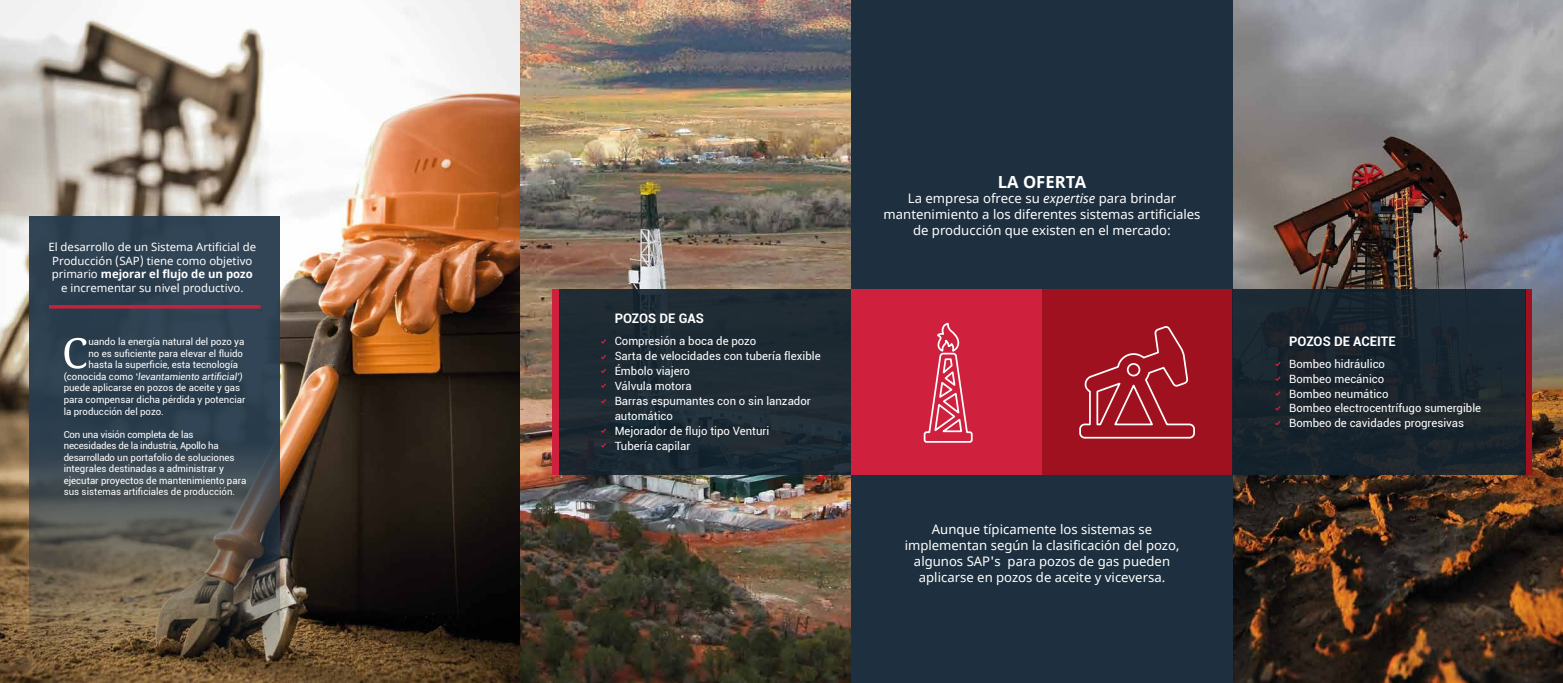
<style>
.page{position:relative;width:1563px;height:683px;background:#fff}
.page>*{position:absolute;margin:0;border:0;box-sizing:border-box;transform-origin:0 0}
.t1{font:700 16.62px "Noto Sans";color:#fff}
.t2{font:13.12px/15.8px "Noto Sans";color:#fff;text-align:center}
.t3{font:700 13.12px "Roboto";color:#fff}
.t4{font:11.38px/14.9px "Roboto";color:#fff}
.t5{font:11.38px/13.7px "Noto Sans";color:#fff;text-align:center}
.t6{font:9.62px/11.5px "Roboto";color:#fff}
.t7{font:italic 9.62px "Roboto";color:#fff}
.s1{font-weight:700}
.s2{font-style:normal}
.s3{font-style:italic}
</style>
<div class="page">
<img style="left:0;top:0;width:1563px;height:682px">
<div style="left:851px;top:0;width:381px;height:682px;background:#1e303f"></div>
<div style="left:1042px;top:289px;width:190px;height:185px;background:#9f111e"></div>
<div style="left:558px;top:289px;width:293px;height:185px;background:#1e2b33"></div>
<div style="left:552px;top:289px;width:6px;height:185px;background:#cf203d"></div>
<div style="left:1525px;top:289px;width:7px;height:185px;background:#9f111e"></div>
<div style="left:1232px;top:289px;width:293px;height:185px;background:#1b252d"></div>
<svg style="left:1079px;top:326px;width:116px;height:113px"></svg>
<div style="left:851px;top:289px;width:191px;height:185px;background:#cf203d"></div>
<svg style="left:923px;top:322px;width:50px;height:121px"></svg>
<svg style="left:601px;top:339px;width:5px;height:4px"></svg>
<svg style="left:601px;top:355px;width:5px;height:4px"></svg>
<svg style="left:601px;top:368px;width:5px;height:5px"></svg>
<svg style="left:601px;top:383px;width:5px;height:4px"></svg>
<svg style="left:601px;top:399px;width:5px;height:4px"></svg>
<svg style="left:601px;top:428px;width:5px;height:4px"></svg>
<svg style="left:601px;top:443px;width:5px;height:4px"></svg>
<svg style="left:1275px;top:362px;width:5px;height:4px"></svg>
<svg style="left:1275px;top:376px;width:5px;height:4px"></svg>
<svg style="left:1275px;top:391px;width:5px;height:4px"></svg>
<svg style="left:1275px;top:406px;width:5px;height:4px"></svg>
<svg style="left:1275px;top:421px;width:5px;height:4px"></svg>
<svg style="left:30px;top:216px;width:250px;height:466px;background:#464c4d"></svg>
<hr style="left:49px;top:305px;width:212px;height:3px;background:#cf203d">
<svg style="left:64px;top:337px;width:22px;height:31px"></svg>
<p class="t5" style="left:48px;top:240px;width:209px">El desarrollo de un Sistema Artificial de Producción (SAP) tiene como objetivo primario <span class="s1">mejorar el flujo de un pozo </span>e incrementar su nivel productivo.</p>
<p class="t6" style="left:88px;top:335px;width:157px">uando la energía natural del pozo ya</p>
<p class="t6" style="left:88px;top:347px;width:156px">no es suficiente para elevar el fluido</p>
<p class="t6" style="left:88px;top:358px;width:151px">hasta la superficie, esta tecnología</p>
<p class="t7" style="left:64px;top:369px;width:181px"><span class="s2">(conocida como ‘</span>levantamiento artificial’)</p>
<p class="t6" style="left:64px;top:381px;width:178px">puede aplicarse en pozos de aceite y gas</p>
<p class="t6" style="left:64px;top:393px;width:183px">para compensar dicha pérdida y potenciar</p>
<p class="t6" style="left:64px;top:404px;width:102px">la producción del pozo.</p>
<p class="t6" style="left:64px;top:428px;width:184px">Con una visión completa de las necesidades de la industria, Apollo ha desarrollado un portafolio de soluciones integrales destinadas a administrar y ejecutar proyectos de mantenimiento para sus sistemas artificiales de producción.</p>
<h2 class="t3" style="left:615px;top:309px;width:91px">POZOS DE GAS</h2>
<p class="t4" style="left:615px;top:333px;width:207px">Compresión a boca de pozo<br>Sarta de velocidades con tubería flexible<br>Émbolo viajero<br>Válvula motora<br>Barras espumantes con o sin lanzador automático<br>Mejorador de flujo tipo Venturi<br>Tubería capilar</p>
<h1 class="t1" style="left:998px;top:170px;width:90px">LA OFERTA</h1>
<h2 class="t2" style="left:883px;top:191px;width:318px">La empresa ofrece su <span class="s3">expertise</span> para brindar mantenimiento a los diferentes sistemas artificiales de producción que existen en el mercado:</h2>
<h2 class="t2" style="left:905px;top:522px;width:276px">Aunque típicamente los sistemas se implementan según la clasificación del pozo, algunos SAP's para pozos de gas pueden aplicarse en pozos de aceite y viceversa.</h2>
<h2 class="t3" style="left:1289px;top:331px;width:108px">POZOS DE ACEITE</h2>
<p class="t4" style="left:1289px;top:355px;width:194px">Bombeo hidráulico<br>Bombeo mecánico<br>Bombeo neumático<br>Bombeo electrocentrífugo sumergible<br>Bombeo de cavidades progresivas</p>
</div>
